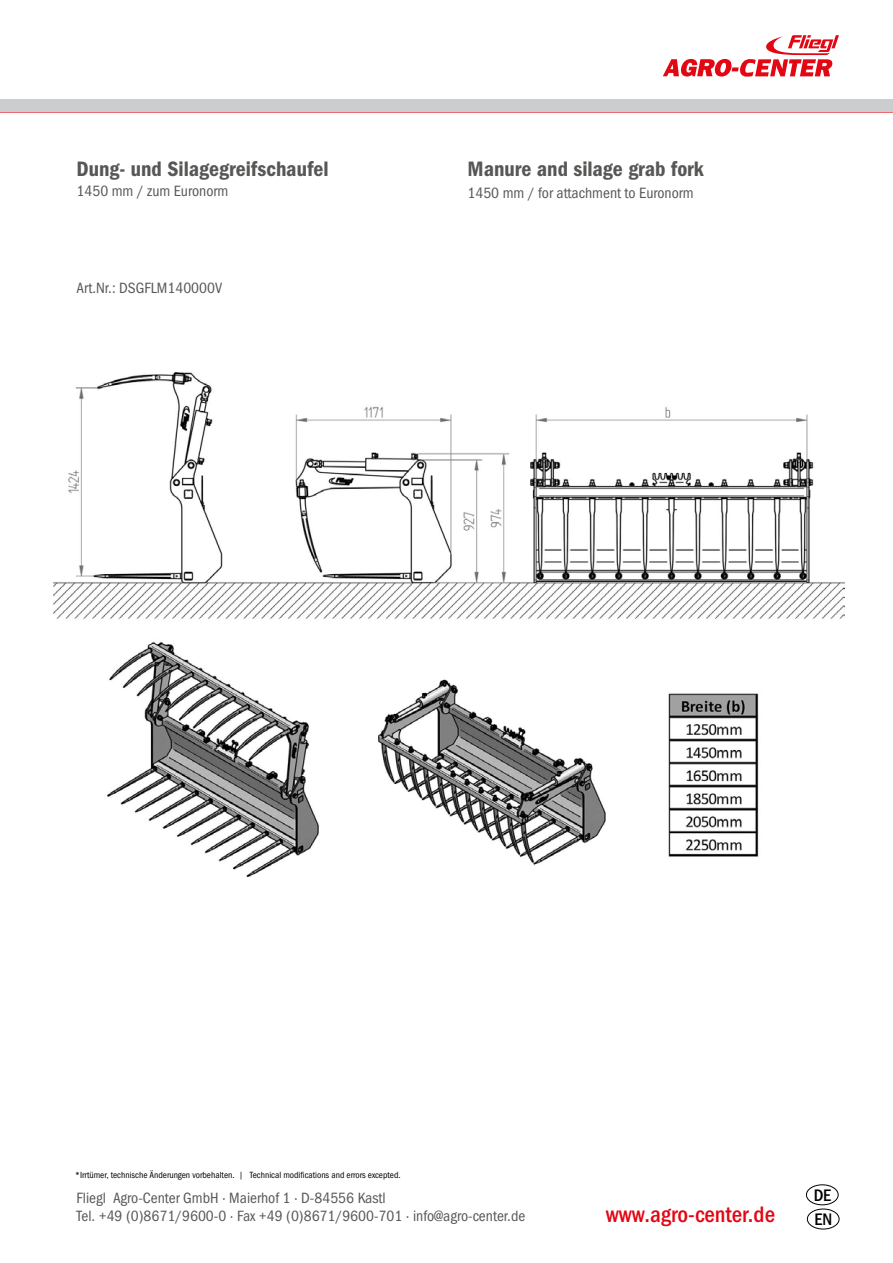
<style>
.page{position:relative;width:893px;height:1263px;background:#fff}
.page>*{position:absolute;margin:0;border:0;box-sizing:border-box;transform-origin:0 0}
.t1{font:22.5px "Franklin Gothic Medi Cond ITC";color:#e30613}
.t2{font:21px "Franklin Gothic Demi Cond ITC";color:#575756}
.t3{font:16.8px "Franklin Gothic Medi Cond ITC";color:#000}
.t4{font:15px/18px "Franklin Gothic Book Cond ITC";color:#575756}
.t5{font:9px "Franklin Gothic Book Cond ITC";color:#000}
</style>
<div class="page">
<div style="left:806px;top:1184px;width:33px;height:21px;border:1px solid #000;border-radius:50%"></div>
<hr style="left:0;top:111px;width:893px;height:2px;background:#e30613">
<div style="left:0;top:99px;width:893px;height:12px;background:#cccdcf"></div>
<svg style="left:663px;top:35px;width:176px;height:42px"></svg>
<div style="left:807px;top:1208px;width:33px;height:21px;border:1px solid #000;border-radius:50%"></div>
<img style="left:54px;top:372px;width:791px;height:504px">
<h2 class="t2" style="left:77px;top:157px;width:254px">Dung- und Silagegreifschaufel</h2>
<p class="t4" style="left:77px;top:182px;width:153px">1450 mm / zum Euronorm</p>
<p class="t4" style="left:77px;top:279px;width:147px">Art.Nr.: DSGFLM140000V</p>
<h2 class="t2" style="left:467px;top:157px;width:238px">Manure and silage grab fork</h2>
<p class="t4" style="left:467px;top:184px;width:228px">1450 mm / for attachment to Euronorm</p>
<p class="t5" style="left:75px;top:1169px;width:327px">*Irrtümer, technische Änderungen vorbehalten. | Technical modifications and errors excepted.</p>
<p class="t4" style="left:77px;top:1189px;width:450px">Fliegl Agro-Center GmbH · Maierhof 1 · D-84556 Kastl<br>Tel. +49 (0)8671/9600-0 · Fax +49 (0)8671/9600-701 · info@agro-center.de</p>
<p class="t3" style="left:814px;top:1185px;width:19px">DE</p>
<h1 class="t1" style="left:606px;top:1201px;width:171px">www.agro-center.de</h1>
<p class="t3" style="left:815px;top:1209px;width:19px">EN</p>
</div>
